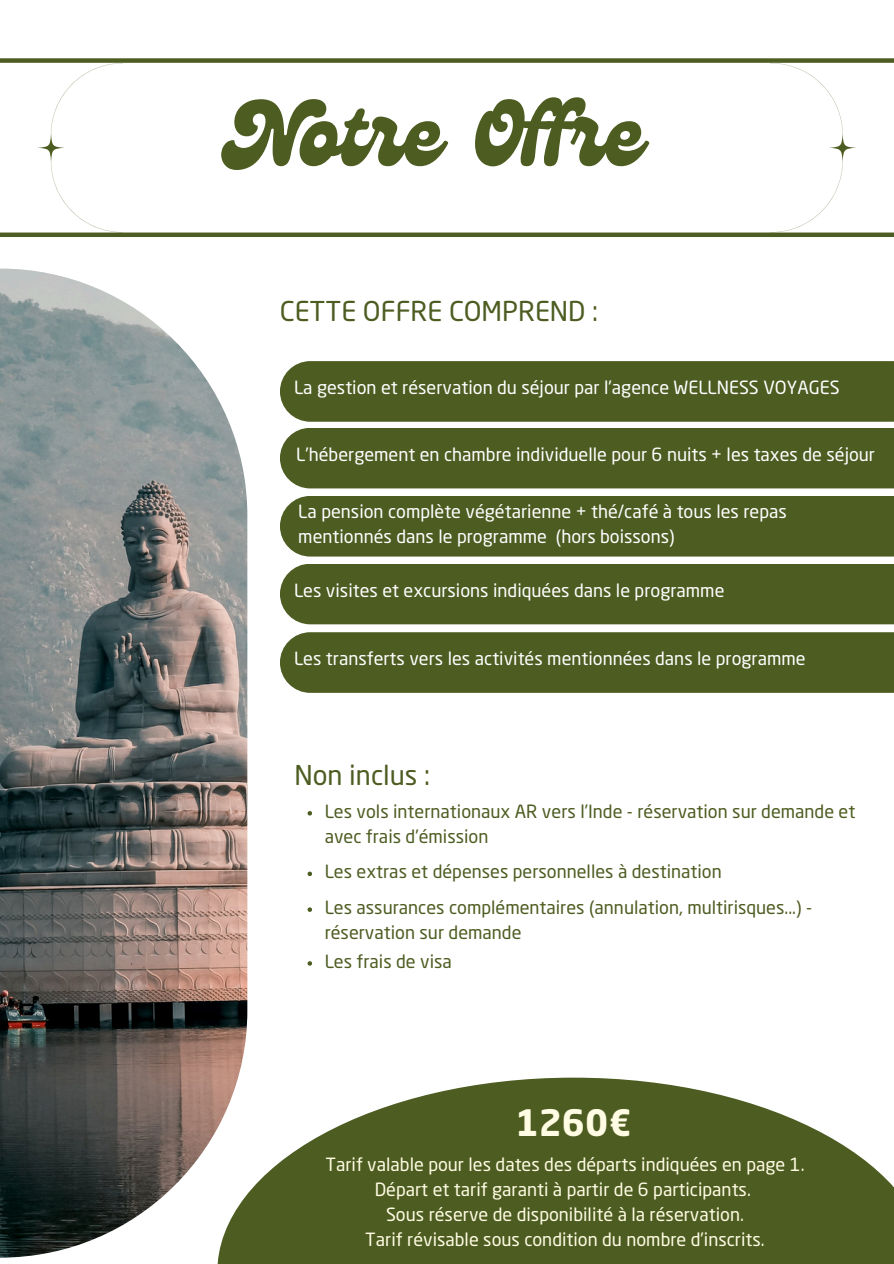
<style>
.page{position:relative;width:894px;height:1264px;background:#fff}
.page>*{position:absolute;margin:0;border:0;box-sizing:border-box;transform-origin:0 0}
.t1{font:90px "Genty";color:#4d5c21}
.t2{font:700 36px "Neo Sans Pro";color:#fffce3}
.t3{font:27px "Neo Sans Pro";color:#4d5c21}
.t4{font:18px/24.8px "Neo Sans Pro";color:#fff}
.t5{font:18px/24.8px "Neo Sans Pro";color:#4d5c21}
.t6{font:18px "Neo Sans Pro";color:#fffce3}
</style>
<div class="page">
<div style="left:0;top:58px;width:893px;height:5px;background:#4d5c21"></div>
<div style="left:0;top:232px;width:893px;height:5px;background:#4d5c21"></div>
<svg style="left:51px;top:63px;width:72px;height:169px"></svg>
<svg style="left:37px;top:134px;width:28px;height:27px"></svg>
<svg style="left:770px;top:63px;width:72px;height:169px"></svg>
<svg style="left:828px;top:134px;width:27px;height:27px"></svg>
<img style="left:0;top:268px;width:247px;height:989px">
<svg style="left:217px;top:1077px;width:676px;height:186px;fill:#4d5c21"></svg>
<div style="left:280px;top:361px;width:613px;height:61px;background:#4d5c21"></div>
<div style="left:280px;top:428px;width:613px;height:60px;background:#4d5c21"></div>
<div style="left:280px;top:496px;width:613px;height:60px;background:#4d5c21"></div>
<div style="left:280px;top:564px;width:613px;height:60px;background:#4d5c21"></div>
<svg style="left:307px;top:811px;width:5px;height:4px"></svg>
<svg style="left:307px;top:871px;width:5px;height:5px"></svg>
<svg style="left:307px;top:907px;width:5px;height:4px"></svg>
<div style="left:280px;top:632px;width:613px;height:61px;background:#4d5c21"></div>
<svg style="left:307px;top:961px;width:5px;height:4px"></svg>
<p class="t1" style="left:226px;top:82px;width:418px">Notre Offre</p>
<p class="t3" style="left:280px;top:300px;width:319px">CETTE OFFRE COMPREND :</p>
<p class="t4" style="left:294px;top:377px;width:547px">La gestion et réservation du séjour par l’agence WELLNESS VOYAGES</p>
<p class="t4" style="left:296px;top:443px;width:580px">L’hébergement en chambre individuelle pour 6 nuits + les taxes de séjour</p>
<p class="t4" style="left:298px;top:501px;width:490px">La pension complète végétarienne + thé/café à tous les repas mentionnés dans le programme (hors boissons)</p>
<p class="t4" style="left:294px;top:579px;width:432px">Les visites et excursions indiquées dans le programme</p>
<p class="t4" style="left:294px;top:648px;width:513px">Les transferts vers les activités mentionnées dans le programme</p>
<p class="t3" style="left:294px;top:764px;width:137px">Non inclus :</p>
<p class="t5" style="left:324px;top:800px;width:532px">Les vols internationaux AR vers l’Inde - réservation sur demande et avec frais d’émission</p>
<h4 class="t5" style="left:324px;top:861px;width:398px">Les extras et dépenses personnelles à destination</h4>
<p class="t5" style="left:324px;top:897px;width:488px">Les assurances complémentaires (annulation, multirisques...) - réservation sur demande</p>
<h2 class="t5" style="left:324px;top:950px;width:129px">Les frais de visa</h2>
<h3 class="t2" style="left:515px;top:1108px;width:118px">1260€</h3>
<p class="t6" style="left:325px;top:1157px;width:480px">Tarif valable pour les dates des départs indiquées en page 1.</p>
<h1 class="t6" style="left:374px;top:1182px;width:377px">Départ et tarif garanti à partir de 6 participants.</h1>
<p class="t6" style="left:386px;top:1207px;width:359px">Sous réserve de disponibilité à la réservation.</p>
<p class="t6" style="left:365px;top:1231px;width:401px">Tarif révisable sous condition du nombre d’inscrits.</p>
</div>
